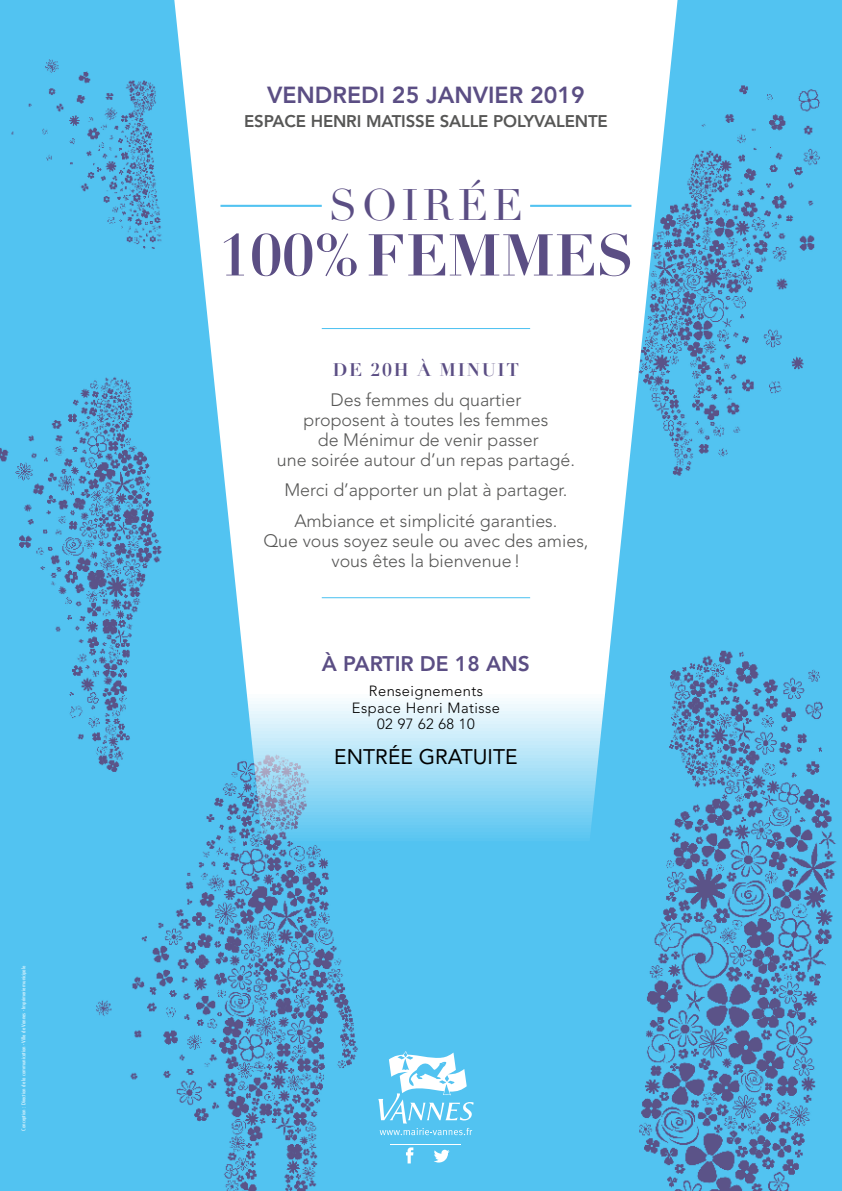
<style>
.page{position:relative;width:842px;height:1191px;background:#fff}
.page>*{position:absolute;margin:0;border:0;box-sizing:border-box;transform-origin:0 0}
.t1{font:700 57.8px "Didot";color:#5b4e84}
.t2{font:43px "Didot";letter-spacing:.1em;color:#5b4e84}
.t3{font:800 23.2px "Avenir LT Std";color:#5b4e84}
.t4{font:21px "Avenir LT Std";color:#000}
.t5{font:800 21px "Avenir LT Std";color:#5b4e84}
.t6{font:300 17.8px/20px "Avenir LT Std";color:#575756;text-align:center}
.t7{font:700 17.8px "Didot";letter-spacing:.1em;color:#5b4e84}
.t8{font:800 16.8px "Avenir LT Std";letter-spacing:-.01em;color:#575756}
.t9{font:300 14.6px/16.8px "Avenir LT Std";letter-spacing:.03em;color:#000;text-align:center}
.t10{font:300 condensed 5.2px "Futura Std";color:#fff;scale:1.33 1}
</style>
<div class="page">
<img style="left:0;top:0;width:842px;height:1191px">
<svg style="left:173px;top:0;width:506px;height:841px"></svg>
<hr style="left:322px;top:328px;width:208px;height:1px;background:#52c3f1">
<hr style="left:322px;top:597px;width:208px;height:1px;background:#52c3f1">
<hr style="left:220px;top:205px;width:102px;height:2px;background:#52c3f1">
<hr style="left:530px;top:205px;width:101px;height:2px;background:#52c3f1">
<svg style="left:434px;top:1149px;width:16px;height:13px"></svg>
<svg style="left:406px;top:1147px;width:7px;height:16px"></svg>
<svg style="left:378px;top:1051px;width:96px;height:84px"></svg>
<hr style="left:391px;top:1144px;width:70px;height:1px;background:#fff">
<p class="t10" style="left:21px;top:1130px;width:125px;rotate:-90deg">Conception : Direction de la communication - Ville de Vannes - Imprimerie municipale</p>
<h3 class="t3" style="left:267px;top:82px;width:319px">VENDREDI 25 JANVIER 2019</h3>
<p class="t8" style="left:244px;top:112px;width:365px">ESPACE HENRI MATISSE SALLE POLYVALENTE</p>
<h2 class="t2" style="left:329px;top:179px;width:196px">SOIRÉE</h2>
<h1 class="t1" style="left:218px;top:219px;width:417px">100%FEMMES</h1>
<p class="t7" style="left:333px;top:358px;width:188px">DE 20H À MINUIT</p>
<p class="t6" style="left:277px;top:390px;width:300px">Des femmes du quartier<br>proposent à toutes les femmes<br>de Ménimur de venir passer<br>une soirée autour d’un repas partagé.</p>
<p class="t6" style="left:284px;top:475px;width:285px;line-height:30.4px">Merci d’apporter un plat à partager.<br>Ambiance et simplicité garanties.</p>
<p class="t6" style="left:263px;top:531px;width:327px">Que vous soyez seule ou avec des amies, vous êtes la bienvenue!</p>
<p class="t5" style="left:322px;top:651px;width:210px">À PARTIR DE 18 ANS</p>
<p class="t9" style="left:352px;top:682px;width:150px">Renseignements<br>Espace Henri Matisse<br>02 97 62 68 10</p>
<p class="t4" style="left:334px;top:744px;width:185px">ENTRÉE GRATUITE</p>
</div>
